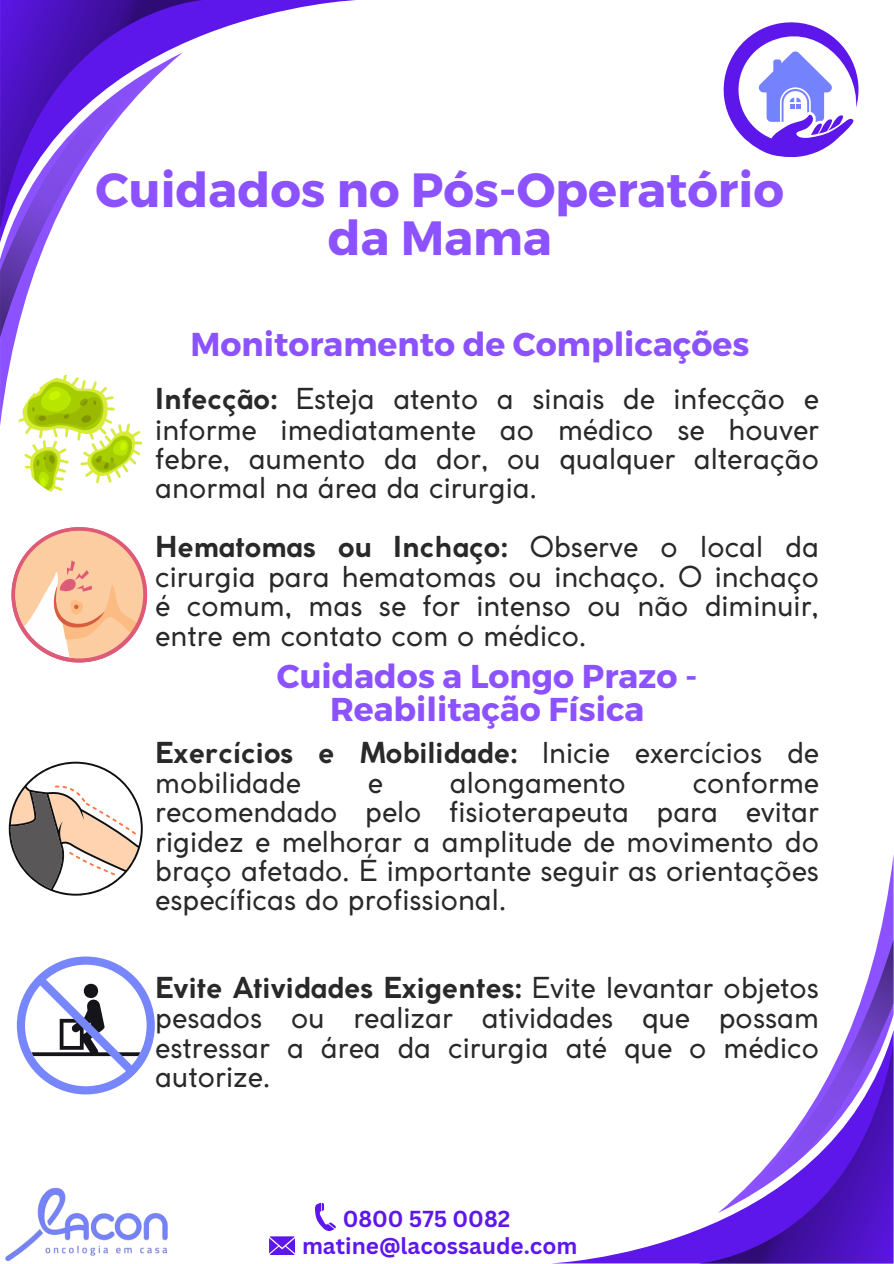
<style>
.page{position:relative;width:894px;height:1264px;background:#fff}
.page>*{position:absolute;margin:0;border:0;box-sizing:border-box;transform-origin:0 0}
.t1{font:700 48px/47.2px "Montserrat";color:#8c52ff;text-align:center}
.t2{font:700 33px/32.7px "Montserrat";color:#8c52ff;text-align:center}
.t3{font:28.5px/29.7px "Coco Gothic";color:#292929;text-align:justify}
.t4{font:700 22.5px "Canva Sans";color:#5e17eb}
.s1{font-weight:700}
</style>
<div class="page">
<svg style="left:0;top:337px;width:52px;height:89px"></svg>
<svg style="left:203px;top:0;width:153px;height:35px"></svg>
<svg style="left:0;top:0;width:203px;height:52px;background:#541ac6"></svg>
<svg style="left:0;top:52px;width:183px;height:285px"></svg>
<svg style="left:878px;top:859px;width:15px;height:80px"></svg>
<svg style="left:557px;top:1230px;width:141px;height:33px"></svg>
<svg style="left:698px;top:1212px;width:195px;height:51px;background:#541bc6"></svg>
<svg style="left:719px;top:939px;width:174px;height:273px"></svg>
<svg style="left:269px;top:1236px;width:26px;height:18px"></svg>
<svg style="left:315px;top:1202px;width:21px;height:29px"></svg>
<img style="left:5px;top:1187px;width:163px;height:75px">
<svg style="left:11px;top:527px;width:137px;height:136px"></svg>
<svg style="left:9px;top:761px;width:134px;height:134px"></svg>
<svg style="left:17px;top:956px;width:138px;height:138px"></svg>
<img style="left:17px;top:373px;width:125px;height:126px;border-radius:50%">
<svg style="left:723px;top:22px;width:135px;height:136px"></svg>
<p class="t1" style="left:96px;top:164px;width:689px">Cuidados no Pós-Operatório da Mama</p>
<h2 class="t2" style="left:190px;top:326px;width:560px">Monitoramento de Complicações</h2>
<p class="t3" style="left:155px;top:386px;width:665px"><span class="s1">Infecção:</span> Esteja atento a sinais de infecção e informe imediatamente ao médico se houver febre, aumento da dor, ou qualquer alteração anormal na área da cirurgia.</p>
<h1 class="t3" style="left:155px;top:534px;width:665px"><span class="s1">Hematomas ou Inchaço:</span> Observe o local da cirurgia para hematomas ou inchaço. O inchaço é comum, mas se for intenso ou não diminuir, entre em contato com o médico.</h1>
<p class="t2" style="left:277px;top:658px;width:422px">Cuidados a Longo Prazo -<br>Reabilitação Física</p>
<h2 class="t3" style="left:155px;top:739px;width:665px;line-height:30.3px"><span class="s1">Exercícios e Mobilidade:</span> Inicie exercícios de mobilidade</h2>
<h2 class="t3" style="left:155px;top:770px;width:665px;line-height:29.2px;text-indent:537px">conforme recomendado pelo fisioterapeuta para evitar rigidez e melhorar a amplitude de movimento do braço afetado. É importante seguir as orientações específicas do profissional.</h2>
<h2 class="t3" style="left:367px;top:770px;width:17px">e</h2>
<h2 class="t3" style="left:450px;top:770px;width:177px">alongamento</h2>
<h3 class="t3" style="left:155px;top:975px;width:665px"><span class="s1">Evite Atividades Exigentes:</span> Evite levantar objetos pesados ou realizar atividades que possam estressar a área da cirurgia até que o médico autorize.</h3>
<h3 class="t4" style="left:342px;top:1202px;width:169px">0800 575 0082</h3>
<h3 class="t4" style="left:302px;top:1229px;width:277px">matine@lacossaude.com</h3>
</div>
